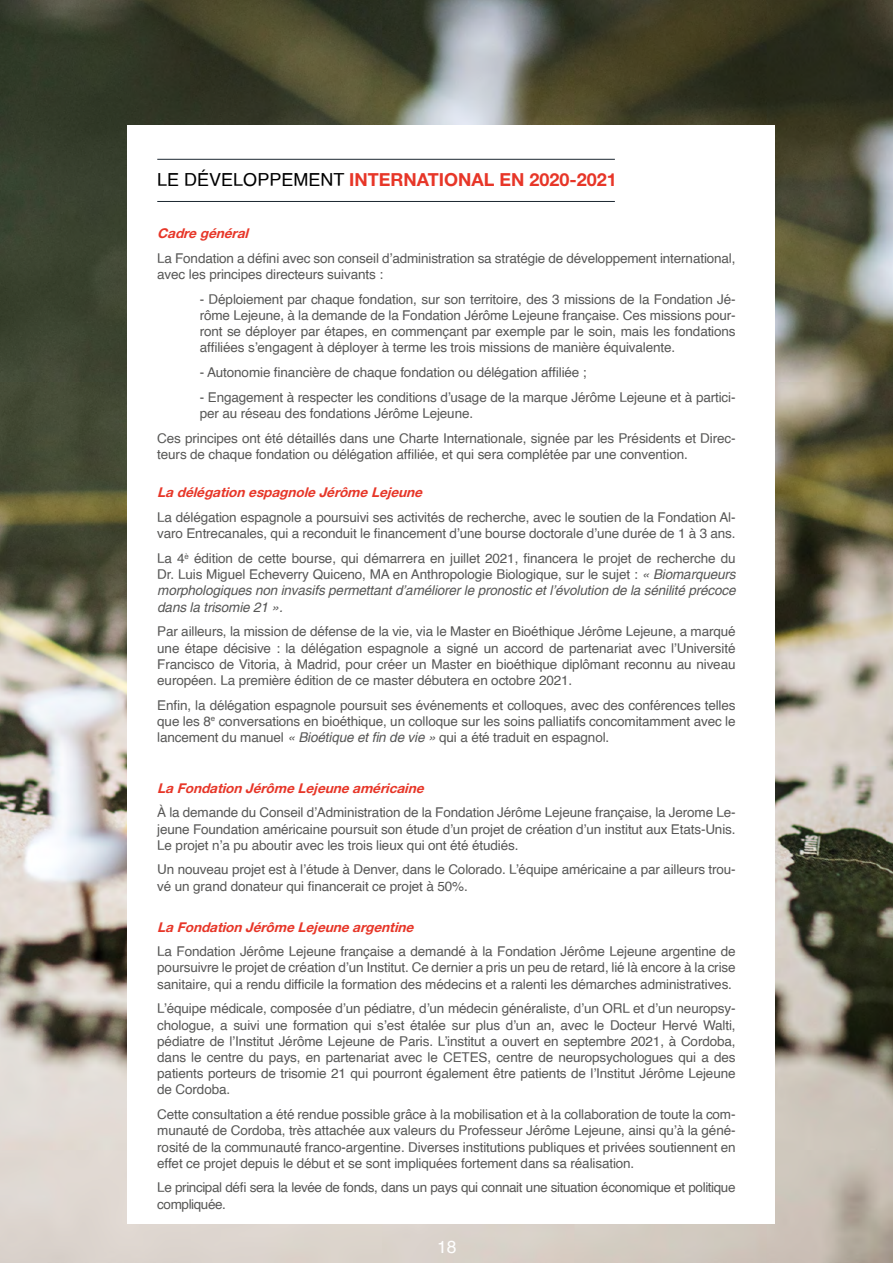
<style>
.page{position:relative;width:893px;height:1263px;background:#fff}
.page>*{position:absolute;margin:0;border:0;box-sizing:border-box;transform-origin:0 0}
.t1{font:700 18px "Helvetica Neue LT Std";color:#e73628}
.t2{font:17.55px "Helvetica";color:#fff}
.t3{font:13.5px/16.2px "Helvetica";letter-spacing:-.01em;color:#575756;text-align:justify}
.t4{font:italic 700 13.5px "Helvetica Neue LT Std";color:#e73628}
.t5{font:13.5px/16.2px "Helvetica";letter-spacing:-.03em;color:#575756}
.s1{font-family:"Helvetica";font-weight:400;color:#000}
.s2{font-style:italic}
</style>
<div class="page">
<img style="left:0;top:0;width:893px;height:1263px">
<div style="left:128px;top:125px;width:647px;height:1099px;background:#fff"></div>
<hr style="left:157px;top:159px;width:458px;height:1px;background:#1b2630">
<hr style="left:157px;top:201px;width:458px;height:1px;background:#1b2630">
<h1 class="t1" style="left:157px;top:168px;width:461px"><span class="s1">LE DÉVELOPPEMENT</span> INTERNATIONAL EN 2020-2021</h1>
<p class="t4" style="left:157px;top:225px;width:97px">Cadregénéral</p>
<p class="t3" style="left:157px;top:250px;width:580px">La Fondation a défini avec son conseil d’administration sa stratégie de développement international, avec les principes directeurs suivants :</p>
<p class="t3" style="left:200px;top:291px;width:537px">- Déploiement par chaque fondation, sur son territoire, des 3 missions de la Fondation Jé&shy;rôme Lejeune, à la demande de la Fondation Jérôme Lejeune française. Ces missions pour&shy;ront se déployer par étapes, en commençant par exemple par le soin, mais les fondations affiliées s’engagent à déployer à terme les trois missions de manière équivalente.</p>
<p class="t3" style="left:200px;top:365px;width:388px">- Autonomie financière de chaque fondation ou délégation affiliée ;</p>
<p class="t3" style="left:200px;top:389px;width:537px">- Engagement à respecter les conditions d’usage de la marque Jérôme Lejeune et à partici&shy;per au réseau des fondations Jérôme Lejeune.</p>
<p class="t3" style="left:157px;top:430px;width:580px">Ces principes ont été détaillés dans une Charte Internationale, signée par les Présidents et Direc&shy;teurs de chaque fondation ou délégation affiliée, et qui sera complétée par une convention.</p>
<p class="t4" style="left:157px;top:484px;width:271px">LadélégationespagnoleJérômeLejeune</p>
<p class="t3" style="left:157px;top:510px;width:580px">La délégation espagnole a poursuivi ses activités de recherche, avec le soutien de la Fondation Al&shy;varo Entrecanales, qui a reconduit le financement d’une bourse doctorale d’une durée de 1 à 3 ans.</p>
<p class="t3" style="left:157px;top:551px;width:580px">La 4<sup>è</sup> édition de cette bourse, qui démarrera en juillet 2021, financera le projet de recherche du Dr. Luis Miguel Echeverry Quiceno, MA en Anthropologie Biologique, sur le sujet : <span class="s2">« Biomarqueurs morphologiques non invasifs permettant d’améliorer le pronostic et l’évolution de la sénilité précoce dans la trisomie 21 ».</span></p>
<p class="t3" style="left:157px;top:624px;width:580px">Par ailleurs, la mission de défense de la vie, via le Master en Bioéthique Jérôme Lejeune, a marqué une étape décisive : la délégation espagnole a signé un accord de partenariat avec l’Université Francisco de Vitoria, à Madrid, pour créer un Master en bioéthique diplômant reconnu au niveau européen. La première édition de ce master débutera en octobre 2021.</p>
<p class="t3" style="left:157px;top:697px;width:580px">Enfin, la délégation espagnole poursuit ses événements et colloques, avec des conférences telles que les 8<sup>e</sup> conversations en bioéthique, un colloque sur les soins palliatifs concomitamment avec le lancement du manuel <span class="s2">« Bioétique et fin de vie »</span> qui a été traduit en espagnol.</p>
<p class="t4" style="left:157px;top:779px;width:272px">LaFondationJérômeLejeuneaméricaine</p>
<p class="t3" style="left:157px;top:805px;width:580px">À la demande du Conseil d’Administration de la Fondation Jérôme Lejeune française, la Jerome Le&shy;jeune Foundation américaine poursuit son étude d’un projet de création d’un institut aux Etats-Unis.<br>Le projet n’a pu aboutir avec les trois lieux qui ont été étudiés.</p>
<p class="t3" style="left:157px;top:862px;width:580px">Un nouveau projet est à l’étude à Denver, dans le Colorado. L’équipe américaine a par ailleurs trou&shy;vé un grand donateur qui financerait ce projet à 50%.</p>
<p class="t4" style="left:157px;top:918px;width:262px">LaFondationJérômeLejeuneargentine</p>
<p class="t3" style="left:157px;top:944px;width:580px">La Fondation Jérôme Lejeune française a demandé à la Fondation Jérôme Lejeune argentine de poursuivre le projet de création d’un Institut. Ce dernier a pris un peu de retard, lié là encore à la crise sanitaire, qui a rendu difficile la formation des médecins et a ralenti les démarches administratives.</p>
<p class="t3" style="left:157px;top:1001px;width:580px">L’équipe médicale, composée d’un pédiatre, d’un médecin généraliste, d’un ORL et d’un neuropsy&shy;chologue, a suivi une formation qui s’est étalée sur plus d’un an, avec le Docteur Hervé Walti, pédiatre de l’Institut Jérôme Lejeune de Paris. L’institut a ouvert en septembre 2021, à Cordoba, dans le centre du pays, en partenariat avec le CETES, centre de neuropsychologues qui a des patients porteurs de trisomie 21 qui pourront également être patients de l’Institut Jérôme Lejeune de Cordoba.</p>
<p class="t3" style="left:157px;top:1107px;width:580px">Cette consultation a été rendue possible grâce à la mobilisation et à la collaboration de toute la com&shy;munauté de Cordoba, très attachée aux valeurs du Professeur Jérôme Lejeune, ainsi qu’à la géné&shy;rosité de la communauté franco-argentine. Diverses institutions publiques et privées soutiennent en effet ce projet depuis le début et se sont impliquées fortement dans sa réalisation.</p>
<p class="t5" style="left:157px;top:1180px;width:580px">Le principal défi sera la levée de fonds, dans un pays qui connait une situation économique et politique compliquée.</p>
<p class="t2" style="left:437px;top:1233px;width:21px">18</p>
</div>
